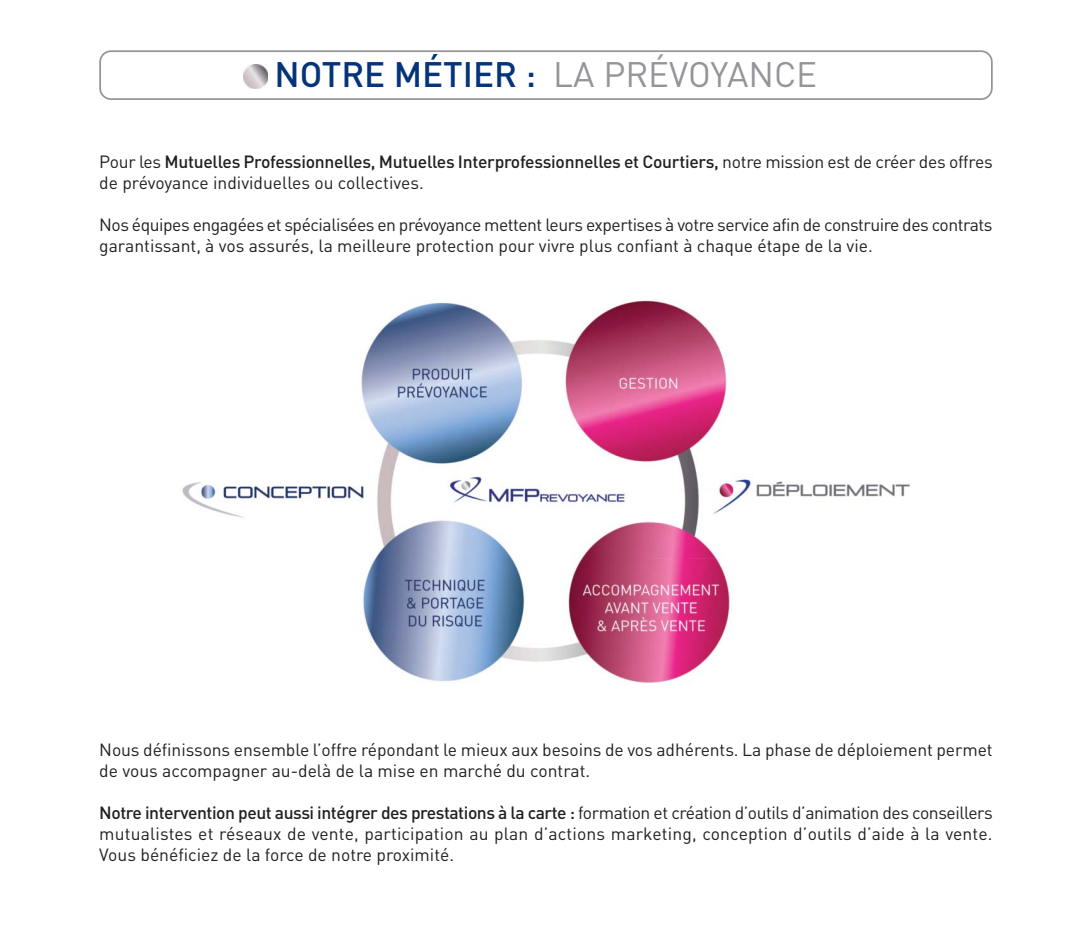
<style>
.page{position:relative;width:1092px;height:943px;background:#fff}
.page>*{position:absolute;margin:0;border:0;box-sizing:border-box;transform-origin:0 0}
.t1{font:500 35px "DIN";color:#05347a}
.t2{font:17.5px/21px "DIN";letter-spacing:-.005em;color:#231f20}
.t3{font:17.5px/21px "DIN";letter-spacing:-.025em;color:#231f20}
.s1{font-weight:400;color:#939598}
.s2{font-weight:500}
</style>
<div class="page">
<img style="left:182px;top:300px;width:728px;height:383px">
<svg style="left:99px;top:50px;width:893px;height:50px"></svg>
<img style="left:243px;top:64px;width:24px;height:24px">
<h1 class="t1" style="left:274px;top:62px;width:544px">NOTRE MÉTIER : <span class="s1">LA PRÉVOYANCE</span></h1>
<p class="t2" style="left:99px;top:153px;width:894px">Pour les <span class="s2">Mutuelles Professionnelles, Mutuelles Interprofessionnelles et Courtiers,</span> notre mission est de créer des offres de prévoyance individuelles ou collectives.</p>
<p class="t3" style="left:99px;top:216px;width:894px">Nos équipes engagées et spécialisées en prévoyance mettent leurs expertises à votre service afin de construire des contrats garantissant, à vos assurés, la meilleure protection pour vivre plus confiant à chaque étape de la vie.</p>
<p class="t2" style="left:99px;top:741px;width:894px">Nous définissons ensemble l’offre répondant le mieux aux besoins de vos adhérents. La phase de déploiement permet de vous accompagner au-delà de la mise en marché du contrat.</p>
<p class="t2" style="left:99px;top:804px;width:894px;text-align:justify"><span class="s2">Notre intervention peut aussi intégrer des prestations à la carte :</span> formation et création d’outils d’animation des conseillers mutualistes et réseaux de vente, participation au plan d’actions marketing, conception d’outils d’aide à la vente.<br>Vous bénéficiez de la force de notre proximité.</p>
</div>
